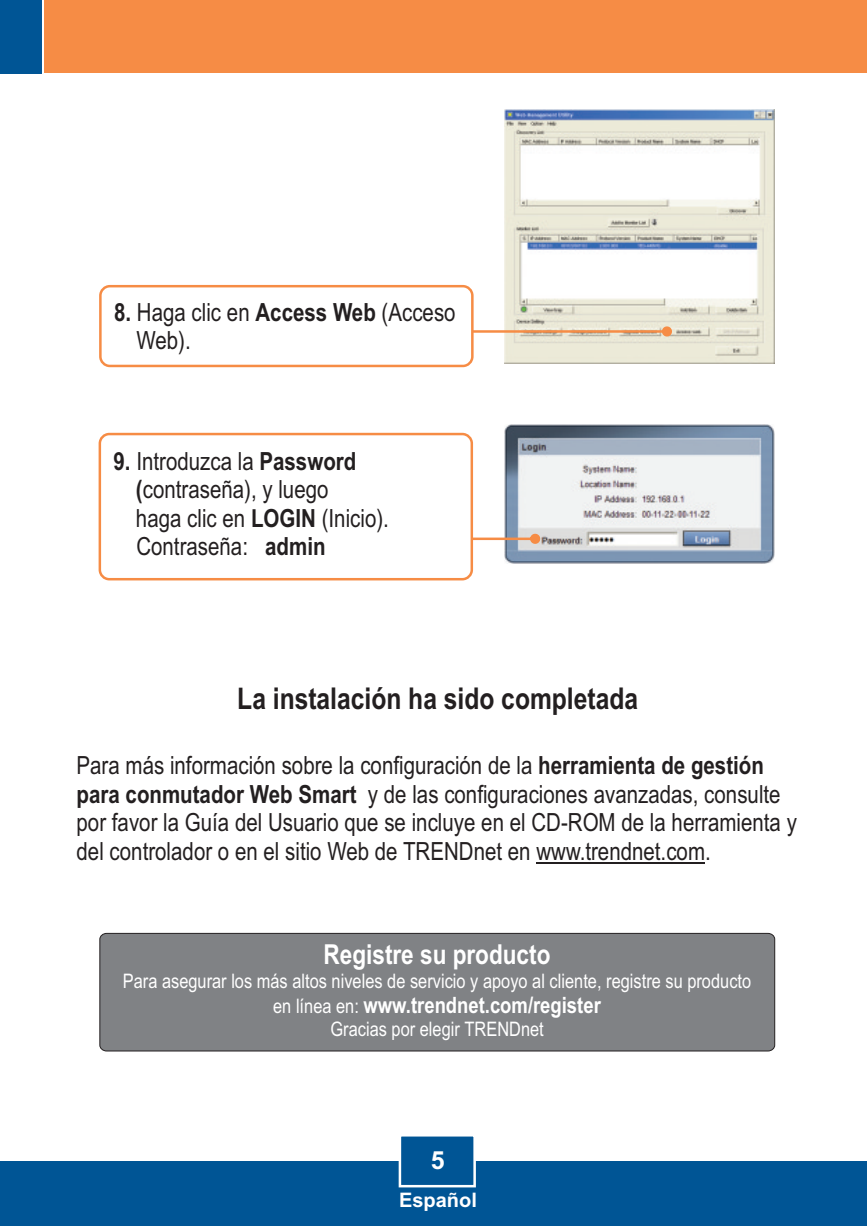
<style>
.page{position:relative;width:867px;height:1226px;background:#fff}
.page>*{position:absolute;margin:0;border:0;box-sizing:border-box;transform-origin:0 0}
.t1{font:700 30px "Arial Narrow";color:#231f20}
.t2{font:700 27.5px "Arial Narrow";color:#fff}
.t3{font:25px/28.5px "Arial Narrow";color:#231f20}
.t4{font:700 25px "Arial";color:#fff}
.t5{font:700 22.5px "Arial Narrow";color:#fff}
.t6{font:20px "Arial Narrow";color:#fff}
.t7{font:700 20px "Arial";color:#fff}
.s1{font-weight:700}
.s2{font-weight:400;font-size:20px}
</style>
<div class="page">
<div style="left:0;top:1160px;width:867px;height:65px;background:#005595"></div>
<div style="left:44px;top:0;width:823px;height:73px;background:#f68c45"></div>
<div style="left:0;top:0;width:41px;height:73px;background:#005595"></div>
<svg style="left:397px;top:1136px;width:80px;height:52px"></svg>
<div style="left:100px;top:932px;width:675px;height:118px;background:#808285;border:1px solid #231f20;border-radius:6px"></div>
<img style="left:504px;top:424px;width:270px;height:139px">
<img style="left:504px;top:110px;width:270px;height:254px">
<svg style="left:473px;top:326px;width:199px;height:10px"></svg>
<svg style="left:473px;top:533px;width:67px;height:10px"></svg>
<div style="left:99px;top:285px;width:374px;height:82px;background:#fff;border:3px solid #f68c45;border-radius:9px"></div>
<div style="left:99px;top:432px;width:374px;height:148px;background:#fff;border:3px solid #f68c45;border-radius:9px"></div>
<hr style="left:536px;top:861px;width:169px;height:1px;background:#231f20">
<p class="t3" style="left:136px;top:300px;width:321px;text-indent:-22px"><span class="s1">8.</span> Haga clic en <span class="s1">Access Web</span> (Acceso<br>Web).</p>
<p class="t3" style="left:136px;top:448px;width:254px;text-indent:-22px"><span class="s1">9.</span> Introduzca la <span class="s1">Password (</span>contraseña), y luego<br>haga clic en <span class="s1">LOGIN</span> (Inicio).<br>Contraseña: <span class="s1">admin</span></p>
<p class="t1" style="left:237px;top:687px;width:402px">La instalación ha sido completada</p>
<p class="t3" style="left:77px;top:753px;width:722px">Para más información sobre la configuración de la <span class="s1">herramienta de gestión para conmutador Web Smart</span> y de las configuraciones avanzadas, consulte por favor la Guía del Usuario que se incluye en el CD-ROM de la herramienta y del controlador o en el sitio Web de TRENDnet en www.trendnet.com.</p>
<p class="t2" style="left:323px;top:943px;width:228px">Registre su producto</p>
<p class="t6" style="left:123px;top:972px;width:630px">Para asegurar los más altos niveles de servicio y apoyo al cliente, registre su producto</p>
<p class="t5" style="left:273px;top:996px;width:329px"><span class="s2">en línea en:</span> www.trendnet.com/register</p>
<p class="t6" style="left:330px;top:1021px;width:215px">Gracias por elegir TRENDnet</p>
<p class="t4" style="left:431px;top:1150px;width:15px">5</p>
<p class="t7" style="left:399px;top:1192px;width:79px">Español</p>
</div>
